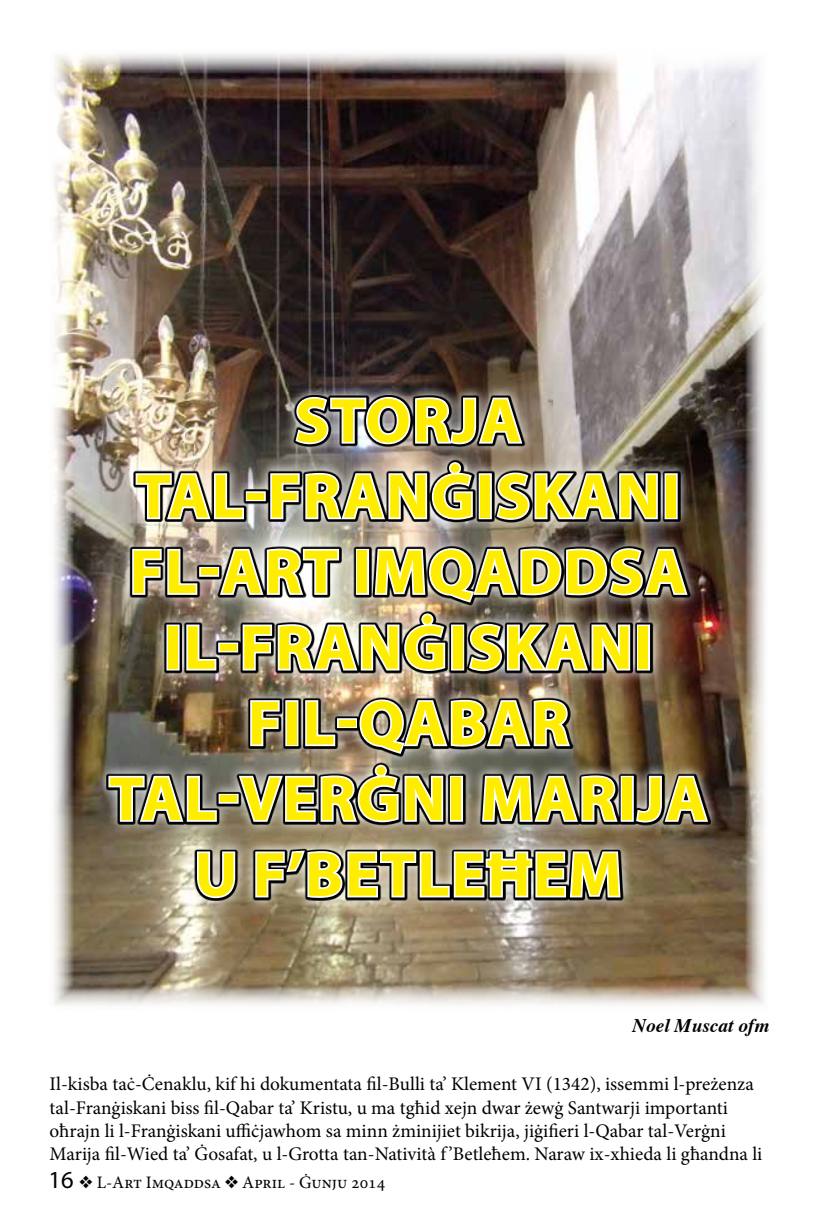
<style>
.page{position:relative;width:819px;height:1216px;background:#fff}
.page>*{position:absolute;margin:0;border:0;box-sizing:border-box;transform-origin:0 0}
.t1{font:700 63px/75.6px "Myriad Pro";letter-spacing:.03em;color:#ffed00;text-align:center}
.t2{font:19.25px/23.1px "Minion Pro";color:#000}
.t3{font:italic 700 19.25px "Times";color:#000}
.t4{font:17.5px "Minion Pro";color:#000}
.s1{font-family:"Myriad Pro";font-size:24.5px}
</style>
<div class="page">
<img style="left:54px;top:54px;width:711px;height:951px">
<img style="left:95px;top:383px;width:625px;height:528px">
<img style="left:106px;top:394px;width:604px;height:506px">
<svg style="left:293px;top:395px;width:231px;height:51px"></svg>
<svg style="left:134px;top:471px;width:112px;height:50px"></svg>
<div style="left:246px;top:491px;width:20px;height:10px;border:4px solid #fff"></div>
<svg style="left:268px;top:460px;width:206px;height:62px"></svg>
<div style="left:478px;top:473px;width:14px;height:46px;border:4px solid #fff"></div>
<svg style="left:494px;top:470px;width:165px;height:52px"></svg>
<div style="left:664px;top:473px;width:13px;height:46px;border:4px solid #fff"></div>
<svg style="left:130px;top:547px;width:69px;height:49px"></svg>
<div style="left:199px;top:567px;width:20px;height:9px;border:4px solid #fff"></div>
<svg style="left:217px;top:546px;width:124px;height:50px"></svg>
<div style="left:356px;top:549px;width:13px;height:46px;border:4px solid #fff"></div>
<svg style="left:373px;top:546px;width:317px;height:58px"></svg>
<div style="left:166px;top:624px;width:14px;height:46px;border:4px solid #fff"></div>
<svg style="left:184px;top:622px;width:34px;height:50px"></svg>
<div style="left:218px;top:642px;width:20px;height:10px;border:4px solid #fff"></div>
<svg style="left:241px;top:611px;width:206px;height:62px"></svg>
<div style="left:451px;top:624px;width:13px;height:46px;border:4px solid #fff"></div>
<svg style="left:466px;top:621px;width:166px;height:52px"></svg>
<div style="left:637px;top:624px;width:13px;height:46px;border:4px solid #fff"></div>
<svg style="left:248px;top:698px;width:33px;height:50px"></svg>
<div style="left:285px;top:700px;width:13px;height:46px;border:4px solid #fff"></div>
<svg style="left:303px;top:698px;width:34px;height:50px"></svg>
<div style="left:337px;top:718px;width:20px;height:10px;border:4px solid #fff"></div>
<svg style="left:358px;top:697px;width:215px;height:59px"></svg>
<svg style="left:107px;top:774px;width:111px;height:49px"></svg>
<div style="left:218px;top:793px;width:21px;height:10px;border:4px solid #fff"></div>
<svg style="left:236px;top:763px;width:209px;height:61px"></svg>
<div style="left:450px;top:775px;width:13px;height:46px;border:4px solid #fff"></div>
<svg style="left:480px;top:773px;width:141px;height:50px"></svg>
<div style="left:620px;top:775px;width:13px;height:46px;border:4px solid #fff"></div>
<svg style="left:634px;top:774px;width:76px;height:50px"></svg>
<svg style="left:195px;top:849px;width:42px;height:50px"></svg>
<svg style="left:253px;top:848px;width:369px;height:51px"></svg>
<h1 class="t1" style="left:109px;top:381px;width:599px">STORJA<br>TAL-FRANĠISKANI<br>FL-ART IMQADDSA<br>IL-FRANĠISKANI<br>FI L-QABAR<br>TAL-VERĠNI MARIJA<br>U F’BETLEĦEM</h1>
<p class="t3" style="left:632px;top:1006px;width:138px">Noel Muscat ofm</p>
<p class="t2" style="left:50px;top:1072px;width:714px">Il-kisba taċ-Ċenaklu, kif hi dokumentata fil-Bulli ta’ Klement VI (1342), issemmi l-preżenza tal-Franġiskani biss fil-Qabar ta’ Kristu, u ma tgħid xejn dwar żewġ Santwarji importanti oħrajn li l-Franġiskani uffiċjawhom sa minn żminijiet bikrija, jiġifieri l-Qabar tal-Verġni Marija fil-Wied ta’ Ġosafat, u l-Grotta tan-Natività f ’Betleħem. Naraw ix-xhieda li għandna li</p>
<p class="t4" style="left:48px;top:1170px;width:338px"><span class="s1">16</span> ❖ L-Art Imqaddsa ❖ April - Ġunju 2014</p>
</div>
